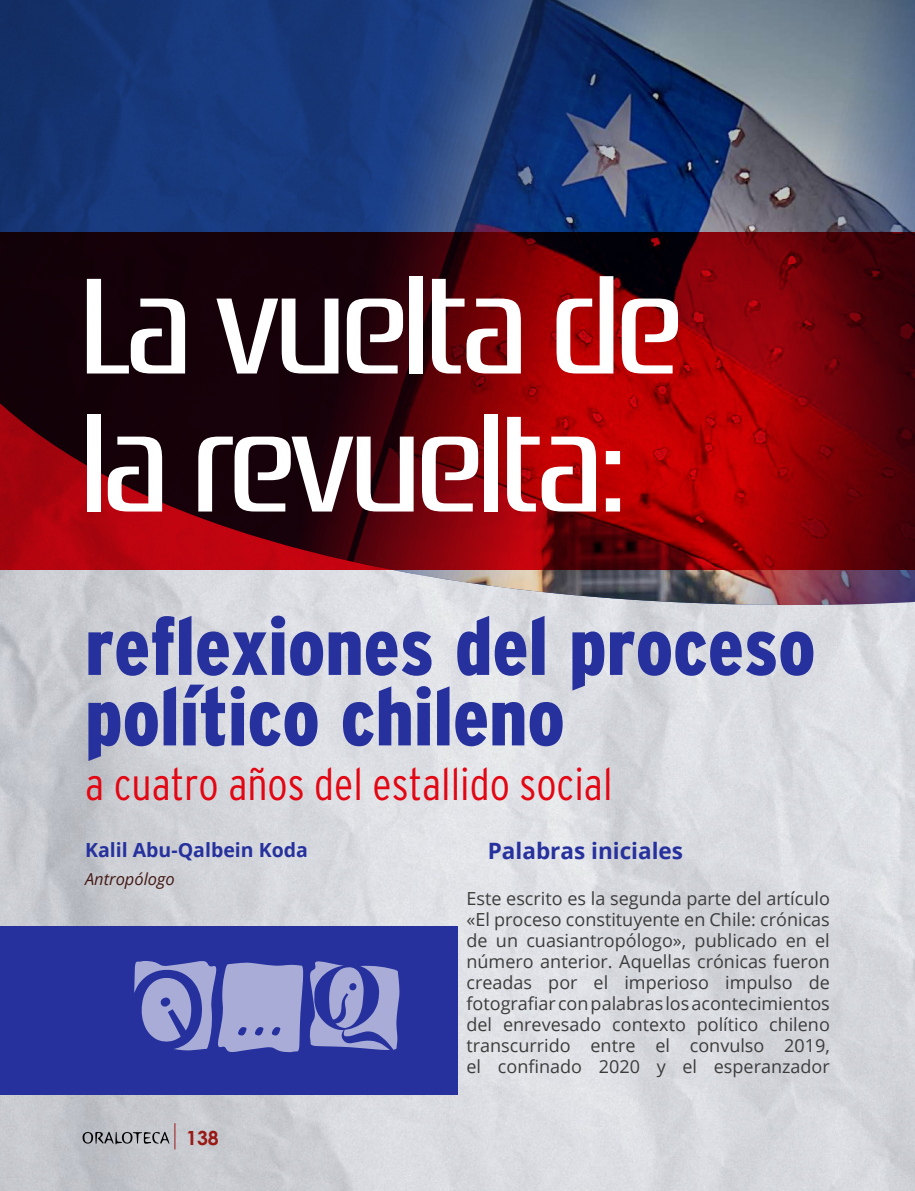
<style>
.page{position:relative;width:915px;height:1191px;background:#fff}
.page>*{position:absolute;margin:0;border:0;box-sizing:border-box;transform-origin:0 0}
.t1{font:135px/138px "Zrnic Rg";letter-spacing:-.03em;color:#fff}
.t2{font:900 condensed 81px/70.5px "Interstate";color:#26319d}
.t3{font:300 condensed 45px "Interstate";color:#e30613}
.t4{font:700 22.5px "Open Sans";color:#26319d}
.t5{font:700 19.5px "Open Sans";color:#26319d}
.t6{font:700 19.5px "Century Gothic";color:#991915}
.t7{font:18px/21px "Open Sans";color:#3c3c3b;text-align:justify}
.t8{font:italic 16.5px "Open Sans";color:#441915}
</style>
<div class="page">
<img style="left:0;top:606px;width:914px;height:585px">
<svg style="left:82px;top:1123px;width:93px;height:26px;background:#a8a9ae"></svg>
<svg style="left:0;top:0;width:47px;height:606px;background:#2c4477"></svg>
<img style="left:47px;top:0;width:867px;height:606px">
<svg style="left:0;top:232px;width:914px;height:338px;background:#600108"></svg>
<div style="left:0;top:926px;width:457px;height:168px;background:#26319d"></div>
<svg style="left:134px;top:961px;width:169px;height:91px"></svg>
<svg style="left:310px;top:961px;width:89px;height:89px"></svg>
<h1 class="t1" style="left:80px;top:257px;width:602px">La vuelta de la revuelta:</h1>
<h2 class="t2" style="left:85px;top:611px;width:731px">reflexiones del proceso político chileno</h2>
<h3 class="t3" style="left:85px;top:759px;width:529px">a cuatro años del estallido social</h3>
<p class="t5" style="left:85px;top:836px;width:224px">Kalil Abu-Qalbein Koda</p>
<p class="t8" style="left:85px;top:868px;width:91px">Antropólogo</p>
<p class="t6" style="left:186px;top:1123px;width:34px">138</p>
<p class="t4" style="left:487px;top:835px;width:197px">Palabras iniciales</p>
<p class="t7" style="left:466px;top:887px;width:365px">Este escrito es la segunda parte del artículo «El proceso constituyente en Chile: crónicas de un cuasiantropólogo», publicado en el número anterior. Aquellas crónicas fueron creadas por el imperioso impulso de fotografiar con palabras los acontecimientos del enrevesado contexto político chileno transcurrido entre el convulso 2019, el confinado 2020 y el esperanzador</p>
</div>
